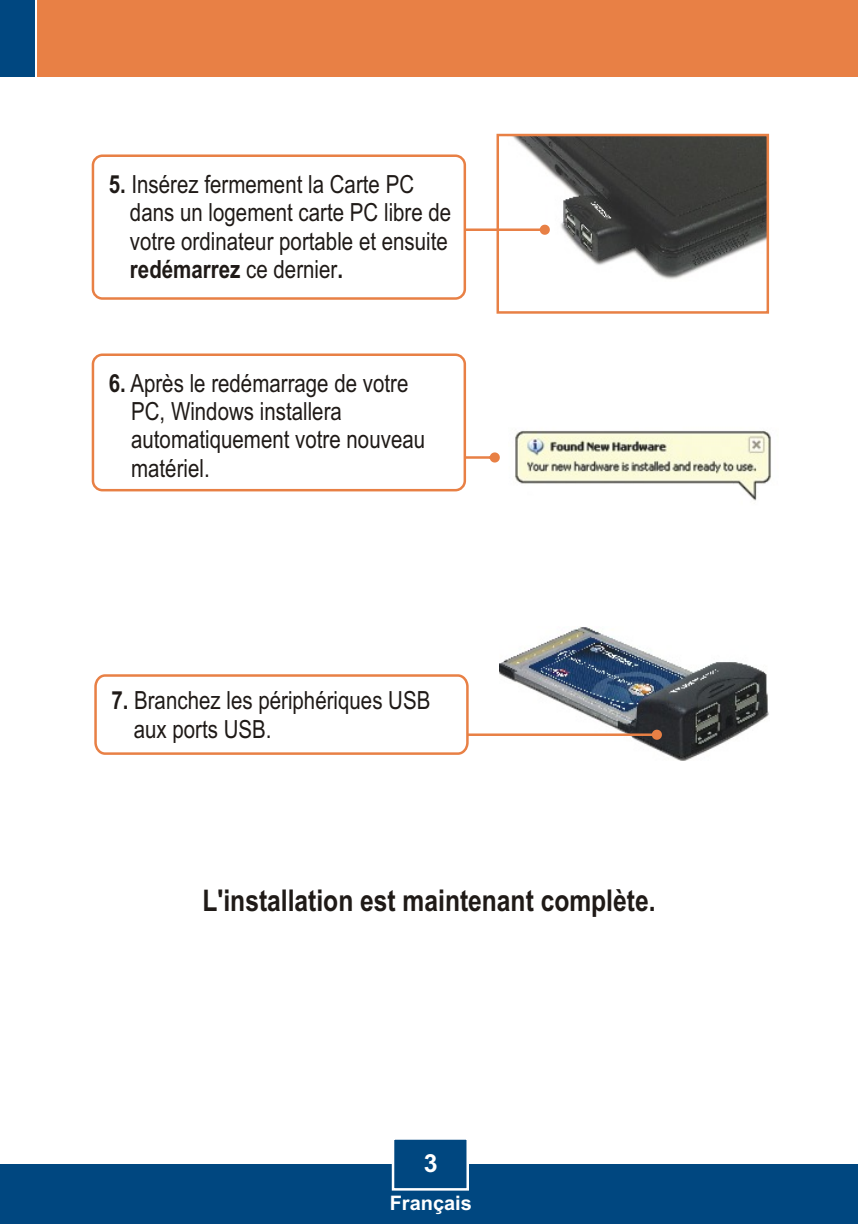
<style>
.page{position:relative;width:858px;height:1224px;background:#fff}
.page>*{position:absolute;margin:0;border:0;box-sizing:border-box;transform-origin:0 0}
.t1{font:700 30px "Arial Narrow";color:#1f1a17}
.t2{font:25px/28.2px "Arial Narrow";color:#1f1a17}
.t3{font:700 25px "Arial";color:#fff}
.t4{font:700 20px "Arial";color:#fff}
.s1{font-weight:700}
</style>
<div class="page">
<img style="left:499px;top:627px;width:270px;height:134px">
<img style="left:514px;top:138px;width:251px;height:142px">
<div style="left:496px;top:134px;width:273px;height:180px;border:3px solid #e88045"></div>
<div style="left:0;top:1164px;width:858px;height:59px;background:#004780"></div>
<div style="left:37px;top:0;width:821px;height:77px;background:#e88045"></div>
<div style="left:0;top:0;width:35px;height:77px;background:#004780"></div>
<svg style="left:391px;top:1139px;width:78px;height:52px"></svg>
<svg style="left:466px;top:452px;width:34px;height:10px"></svg>
<svg style="left:466px;top:225px;width:84px;height:10px"></svg>
<svg style="left:94px;top:673px;width:568px;height:83px"></svg>
<img style="left:515px;top:430px;width:256px;height:71px">
<div style="left:92px;top:353px;width:374px;height:138px;background:#fff;border:3px solid #e88045;border-radius:9px"></div>
<div style="left:92px;top:154px;width:374px;height:146px;background:#fff;border:3px solid #e88045;border-radius:9px"></div>
<p class="t2" style="left:130px;top:172px;width:323px;text-indent:-21px"><span class="s1">5.</span> Insérez fermement la Carte PC dans un logement carte PC libre de votre ordinateur portable et ensuite <span class="s1">redémarrez</span> ce dernier<span class="s1">.</span></p>
<p class="t2" style="left:131px;top:371px;width:296px;text-indent:-22px"><span class="s1">6.</span> Après le redémarrage de votre<br>PC, Windows installera automatiquement votre nouveau matériel.</p>
<p class="t2" style="left:134px;top:688px;width:298px;text-indent:-22px"><span class="s1">7.</span> Branchez les périphériques USB aux ports USB.</p>
<p class="t1" style="left:203px;top:889px;width:454px">L'installation est maintenant complète.</p>
<p class="t3" style="left:424px;top:1154px;width:15px">3</p>
<p class="t4" style="left:390px;top:1195px;width:84px">Français</p>
</div>
